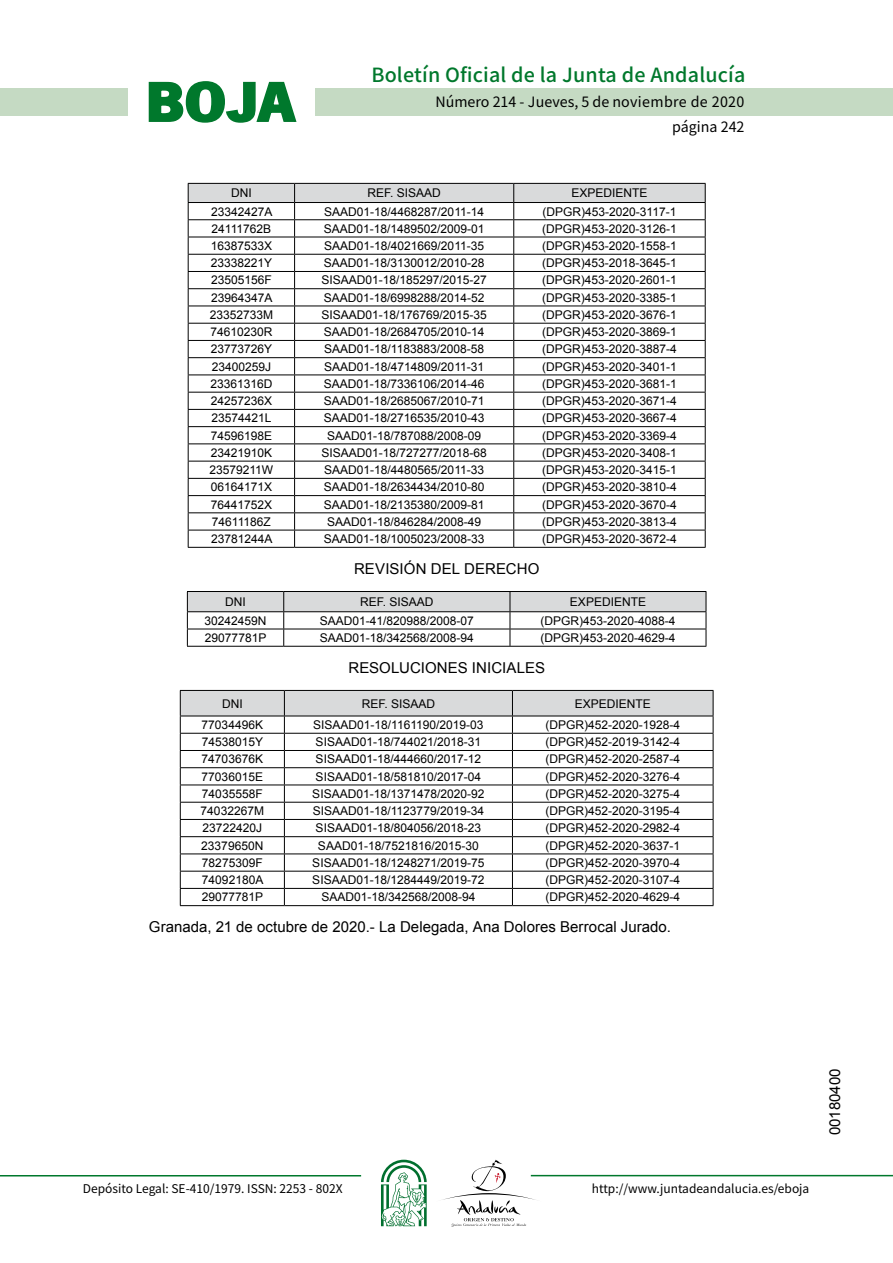
<style>
.page{position:relative;width:893px;height:1263px;background:#fff}
.page>*{position:absolute;margin:0;border:0;box-sizing:border-box;transform-origin:0 0}
.t1{font:700 57.75px "News Got T";color:#00782c;scale:1.14 1}
.t2{font:500 19.5px "Noto Sans HK";letter-spacing:.01em;color:#00782c}
.t3{font:15px "Arial";letter-spacing:.005em;color:#000}
.t4{font:14.25px/24.5px "Noto Sans HK";color:#000;text-align:right}
.t5{font:12px "Arial";color:#000}
.t6{font:12px "Noto Sans HK";color:#000}
</style>
<div class="page">
<div style="left:315px;top:88px;width:577px;height:28px;background:#c5dac3"></div>
<div style="left:0;top:88px;width:128px;height:28px;background:#c5dac3"></div>
<hr style="left:0;top:1175px;width:361px;height:2px;background:#00782c">
<hr style="left:531px;top:1175px;width:361px;height:1px;background:#00782c">
<svg style="left:148px;top:81px;width:149px;height:42px"></svg>
<svg style="left:442px;top:1160px;width:100px;height:67px"></svg>
<svg style="left:381px;top:1160px;width:45px;height:66px"></svg>
<svg style="left:188px;top:183px;width:517px;height:364px"></svg>
<hr style="left:188px;top:547px;width:106px;height:1px;background:#000">
<hr style="left:294px;top:547px;width:219px;height:1px;background:#000">
<hr style="left:513px;top:547px;width:192px;height:1px;background:#000">
<hr style="left:187px;top:591px;width:97px;height:1px;background:#000">
<hr style="left:284px;top:591px;width:226px;height:1px;background:#000">
<hr style="left:510px;top:591px;width:196px;height:1px;background:#000">
<svg style="left:187px;top:592px;width:519px;height:54px"></svg>
<hr style="left:187px;top:646px;width:97px;height:1px;background:#000">
<hr style="left:284px;top:646px;width:226px;height:1px;background:#000">
<hr style="left:510px;top:646px;width:196px;height:1px;background:#000">
<svg style="left:180px;top:690px;width:533px;height:215px"></svg>
<hr style="left:180px;top:905px;width:104px;height:1px;background:#000">
<hr style="left:284px;top:905px;width:228px;height:1px;background:#000">
<hr style="left:512px;top:905px;width:201px;height:1px;background:#000">
<h1 class="t1" style="left:145px;top:68px;width:133px">BOJA</h1>
<h2 class="t2" style="left:371px;top:64px;width:375px">Boletín Oficial de la Junta de Andalucía</h2>
<p class="t4" style="left:435px;top:90px;width:310px">Número 214 - Jueves, 5 de noviembre de 2020 página 242</p>
<p class="t5" style="left:231px;top:185px;width:22px">DNI</p>
<p class="t5" style="left:367px;top:185px;width:75px">REF. SISAAD</p>
<p class="t5" style="left:571px;top:185px;width:78px">EXPEDIENTE</p>
<p class="t5" style="left:211px;top:203px;width:63px">23342427A</p>
<p class="t5" style="left:324px;top:203px;width:161px">SAAD01-18/4468287/2011-14</p>
<p class="t5" style="left:542px;top:203px;width:135px">(DPGR)453-2020-3117-1</p>
<p class="t5" style="left:211px;top:221px;width:61px">24111762B</p>
<p class="t5" style="left:324px;top:221px;width:162px">SAAD01-18/1489502/2009-01</p>
<p class="t5" style="left:542px;top:221px;width:136px">(DPGR)453-2020-3126-1</p>
<p class="t5" style="left:211px;top:238px;width:63px">16387533X</p>
<p class="t5" style="left:324px;top:238px;width:161px">SAAD01-18/4021669/2011-35</p>
<p class="t5" style="left:542px;top:238px;width:136px">(DPGR)453-2020-1558-1</p>
<p class="t5" style="left:211px;top:255px;width:63px">23338221Y</p>
<p class="t5" style="left:324px;top:255px;width:162px">SAAD01-18/3130012/2010-28</p>
<p class="t5" style="left:542px;top:255px;width:136px">(DPGR)453-2018-3645-1</p>
<p class="t5" style="left:211px;top:272px;width:62px">23505156F</p>
<p class="t5" style="left:321px;top:272px;width:167px">SISAAD01-18/185297/2015-27</p>
<p class="t5" style="left:542px;top:272px;width:136px">(DPGR)453-2020-2601-1</p>
<p class="t5" style="left:211px;top:290px;width:63px">23964347A</p>
<p class="t5" style="left:324px;top:290px;width:162px">SAAD01-18/6998288/2014-52</p>
<p class="t5" style="left:542px;top:290px;width:136px">(DPGR)453-2020-3385-1</p>
<p class="t5" style="left:210px;top:307px;width:65px">23352733M</p>
<p class="t5" style="left:321px;top:307px;width:167px">SISAAD01-18/176769/2015-35</p>
<p class="t5" style="left:542px;top:307px;width:136px">(DPGR)453-2020-3676-1</p>
<p class="t5" style="left:210px;top:324px;width:64px">74610230R</p>
<p class="t5" style="left:324px;top:324px;width:162px">SAAD01-18/2684705/2010-14</p>
<p class="t5" style="left:542px;top:324px;width:136px">(DPGR)453-2020-3869-1</p>
<p class="t5" style="left:211px;top:341px;width:63px">23773726Y</p>
<p class="t5" style="left:324px;top:341px;width:161px">SAAD01-18/1183883/2008-58</p>
<p class="t5" style="left:542px;top:341px;width:136px">(DPGR)453-2020-3887-4</p>
<p class="t5" style="left:212px;top:359px;width:61px">23400259J</p>
<p class="t5" style="left:324px;top:359px;width:161px">SAAD01-18/4714809/2011-31</p>
<p class="t5" style="left:542px;top:359px;width:136px">(DPGR)453-2020-3401-1</p>
<p class="t5" style="left:210px;top:376px;width:64px">23361316D</p>
<p class="t5" style="left:324px;top:376px;width:162px">SAAD01-18/7336106/2014-46</p>
<p class="t5" style="left:542px;top:376px;width:136px">(DPGR)453-2020-3681-1</p>
<p class="t5" style="left:211px;top:393px;width:63px">24257236X</p>
<p class="t5" style="left:324px;top:393px;width:162px">SAAD01-18/2685067/2010-71</p>
<p class="t5" style="left:542px;top:393px;width:136px">(DPGR)453-2020-3671-4</p>
<p class="t5" style="left:211px;top:410px;width:62px">23574421L</p>
<p class="t5" style="left:324px;top:410px;width:162px">SAAD01-18/2716535/2010-43</p>
<p class="t5" style="left:542px;top:410px;width:136px">(DPGR)453-2020-3667-4</p>
<p class="t5" style="left:211px;top:428px;width:63px">74596198E</p>
<p class="t5" style="left:327px;top:428px;width:156px">SAAD01-18/787088/2008-09</p>
<p class="t5" style="left:542px;top:428px;width:136px">(DPGR)453-2020-3369-4</p>
<p class="t5" style="left:211px;top:445px;width:63px">23421910K</p>
<p class="t5" style="left:321px;top:445px;width:167px">SISAAD01-18/727277/2018-68</p>
<p class="t5" style="left:542px;top:445px;width:136px">(DPGR)453-2020-3408-1</p>
<p class="t5" style="left:209px;top:462px;width:65px">23579211W</p>
<p class="t5" style="left:324px;top:462px;width:161px">SAAD01-18/4480565/2011-33</p>
<p class="t5" style="left:542px;top:462px;width:136px">(DPGR)453-2020-3415-1</p>
<p class="t5" style="left:211px;top:479px;width:63px">06164171X</p>
<p class="t5" style="left:324px;top:479px;width:162px">SAAD01-18/2634434/2010-80</p>
<p class="t5" style="left:542px;top:479px;width:136px">(DPGR)453-2020-3810-4</p>
<p class="t5" style="left:211px;top:497px;width:63px">76441752X</p>
<p class="t5" style="left:324px;top:497px;width:162px">SAAD01-18/2135380/2009-81</p>
<p class="t5" style="left:542px;top:497px;width:136px">(DPGR)453-2020-3670-4</p>
<p class="t5" style="left:212px;top:514px;width:60px">74611186Z</p>
<p class="t5" style="left:327px;top:514px;width:156px">SAAD01-18/846284/2008-49</p>
<p class="t5" style="left:542px;top:514px;width:136px">(DPGR)453-2020-3813-4</p>
<p class="t5" style="left:211px;top:531px;width:63px">23781244A</p>
<p class="t5" style="left:324px;top:531px;width:162px">SAAD01-18/1005023/2008-33</p>
<p class="t5" style="left:542px;top:531px;width:136px">(DPGR)453-2020-3672-4</p>
<p class="t3" style="left:354px;top:559px;width:187px">REVISIÓN DEL DERECHO</p>
<p class="t5" style="left:225px;top:594px;width:22px">DNI</p>
<p class="t5" style="left:360px;top:594px;width:75px">REF. SISAAD</p>
<p class="t5" style="left:570px;top:594px;width:78px">EXPEDIENTE</p>
<p class="t5" style="left:204px;top:613px;width:64px">30242459N</p>
<p class="t5" style="left:320px;top:613px;width:156px">SAAD01-41/820988/2008-07</p>
<p class="t5" style="left:540px;top:613px;width:136px">(DPGR)453-2020-4088-4</p>
<p class="t5" style="left:205px;top:630px;width:63px">29077781P</p>
<p class="t5" style="left:320px;top:630px;width:156px">SAAD01-18/342568/2008-94</p>
<p class="t5" style="left:540px;top:630px;width:136px">(DPGR)453-2020-4629-4</p>
<p class="t3" style="left:348px;top:658px;width:198px">RESOLUCIONES INICIALES</p>
<p class="t5" style="left:222px;top:696px;width:22px">DNI</p>
<p class="t5" style="left:362px;top:696px;width:75px">REF. SISAAD</p>
<p class="t5" style="left:574px;top:696px;width:78px">EXPEDIENTE</p>
<p class="t5" style="left:202px;top:717px;width:63px">77034496K</p>
<p class="t5" style="left:313px;top:717px;width:172px">SISAAD01-18/1161190/2019-03</p>
<p class="t5" style="left:545px;top:717px;width:136px">(DPGR)452-2020-1928-4</p>
<p class="t5" style="left:202px;top:734px;width:63px">74538015Y</p>
<p class="t5" style="left:315px;top:734px;width:167px">SISAAD01-18/744021/2018-31</p>
<p class="t5" style="left:545px;top:734px;width:136px">(DPGR)452-2019-3142-4</p>
<p class="t5" style="left:202px;top:751px;width:63px">74703676K</p>
<p class="t5" style="left:315px;top:751px;width:167px">SISAAD01-18/444660/2017-12</p>
<p class="t5" style="left:545px;top:751px;width:136px">(DPGR)452-2020-2587-4</p>
<p class="t5" style="left:202px;top:769px;width:63px">77036015E</p>
<p class="t5" style="left:315px;top:769px;width:167px">SISAAD01-18/581810/2017-04</p>
<p class="t5" style="left:545px;top:769px;width:136px">(DPGR)452-2020-3276-4</p>
<p class="t5" style="left:202px;top:786px;width:62px">74035558F</p>
<p class="t5" style="left:312px;top:786px;width:174px">SISAAD01-18/1371478/2020-92</p>
<p class="t5" style="left:545px;top:786px;width:136px">(DPGR)452-2020-3275-4</p>
<p class="t5" style="left:201px;top:803px;width:65px">74032267M</p>
<p class="t5" style="left:313px;top:803px;width:173px">SISAAD01-18/1123779/2019-34</p>
<p class="t5" style="left:545px;top:803px;width:136px">(DPGR)452-2020-3195-4</p>
<p class="t5" style="left:203px;top:820px;width:61px">23722420J</p>
<p class="t5" style="left:315px;top:820px;width:167px">SISAAD01-18/804056/2018-23</p>
<p class="t5" style="left:545px;top:820px;width:136px">(DPGR)452-2020-2982-4</p>
<p class="t5" style="left:201px;top:838px;width:64px">23379650N</p>
<p class="t5" style="left:318px;top:838px;width:162px">SAAD01-18/7521816/2015-30</p>
<p class="t5" style="left:545px;top:838px;width:136px">(DPGR)452-2020-3637-1</p>
<p class="t5" style="left:202px;top:855px;width:62px">78275309F</p>
<p class="t5" style="left:312px;top:855px;width:174px">SISAAD01-18/1248271/2019-75</p>
<p class="t5" style="left:545px;top:855px;width:136px">(DPGR)452-2020-3970-4</p>
<p class="t5" style="left:202px;top:872px;width:63px">74092180A</p>
<p class="t5" style="left:312px;top:872px;width:174px">SISAAD01-18/1284449/2019-72</p>
<p class="t5" style="left:545px;top:872px;width:136px">(DPGR)452-2020-3107-4</p>
<p class="t5" style="left:202px;top:889px;width:63px">29077781P</p>
<p class="t5" style="left:321px;top:889px;width:156px">SAAD01-18/342568/2008-94</p>
<p class="t5" style="left:545px;top:889px;width:136px">(DPGR)452-2020-4629-4</p>
<p class="t3" style="left:149px;top:917px;width:523px">Granada, 21 de octubre de 2020.- La Delegada, Ana Dolores Berrocal Jurado.</p>
<p class="t6" style="left:83px;top:1181px;width:261px">Depósito Legal: SE-410/1979. ISSN: 2253 - 802X</p>
<p class="t6" style="left:592px;top:1181px;width:219px">http://www.juntadeandalucia.es/eboja</p>
<p class="t3" style="left:825px;top:1135px;width:68px;rotate:-90deg">00180400</p>
</div>
